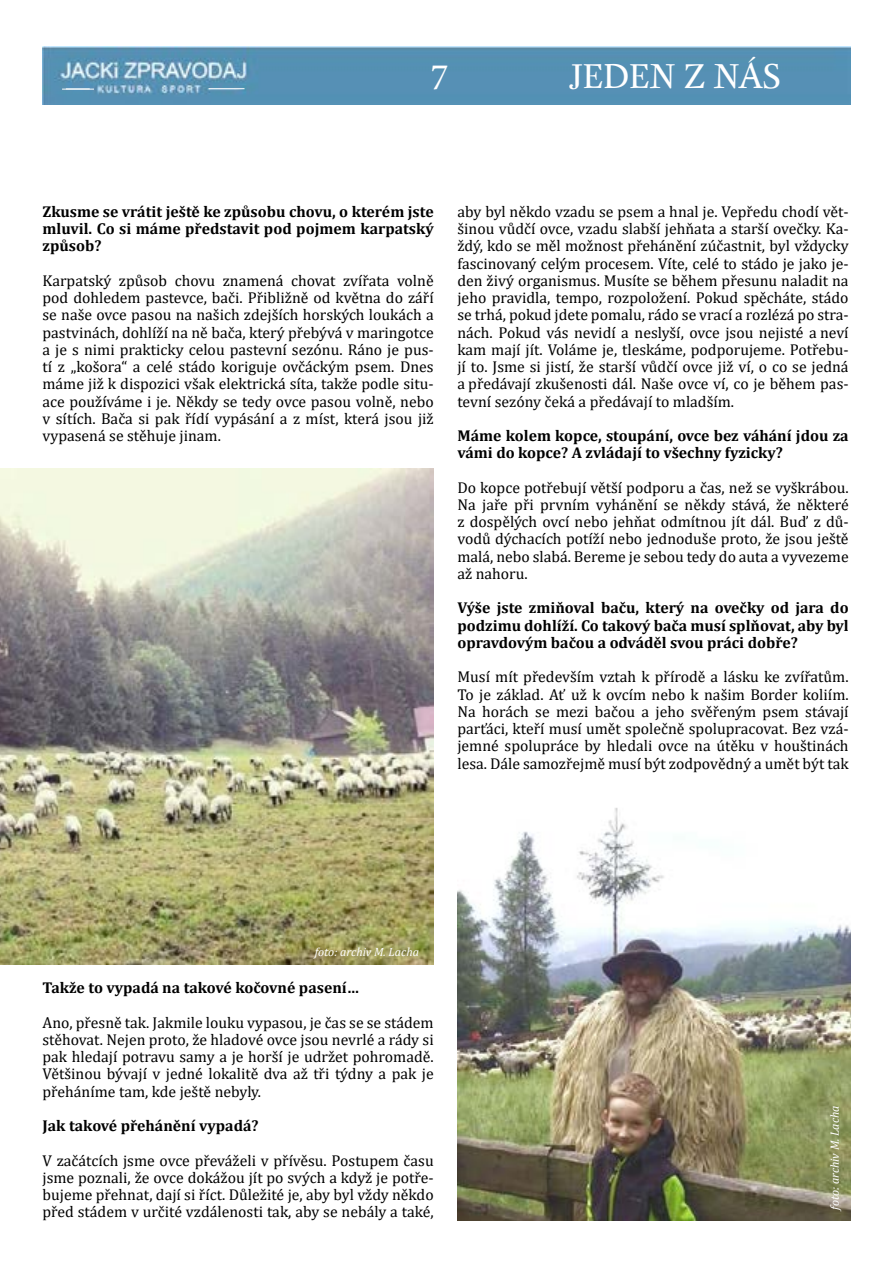
<style>
.page{position:relative;width:893px;height:1263px;background:#fff}
.page>*{position:absolute;margin:0;border:0;box-sizing:border-box;transform-origin:0 0}
.t1{font:37.5px "Minion Pro";color:#fff}
.t2{font:34.5px "Antique Ancienne";color:#fff}
.t3{font:15.75px/17.2px "Cambria";color:#000;text-align:justify}
.t4{font:700 15.75px/17.2px "Cambria";color:#000;text-align:justify}
.t5{font:italic 12px "Cambria";color:#fff}
</style>
<div class="page">
<img style="left:43px;top:47px;width:807px;height:58px">
<hr style="left:209px;top:88px;width:35px;height:1px;background:#fff">
<hr style="left:62px;top:89px;width:32px;height:1px;background:#fff">
<img style="left:0;top:469px;width:434px;height:495px">
<img style="left:457px;top:808px;width:393px;height:413px">
<h1 class="t1" style="left:431px;top:52px;width:19px">7</h1>
<h2 class="t2" style="left:571px;top:57px;width:212px">JEDEN Z NÁS</h2>
<p class="t4" style="left:43px;top:202px;width:393px">Zkusme se vrátit ještě ke způsobu chovu, o kterém jste mluvil. Co si máme představit pod pojmem karpatský způsob?</p>
<p class="t3" style="left:43px;top:272px;width:393px">Karpatský způsob chovu znamená chovat zvířata volně pod dohledem pastevce, bači. Přibližně od května do září se naše ovce pasou na našich zdejších horských loukách a pastvinách, dohlíží na ně bača, který přebývá v maringotce a je s nimi prakticky celou pastevní sezónu. Ráno je pus&shy;tí z „košora“ a celé stádo koriguje ovčáckým psem. Dnes máme již k dispozici však elektrická síta, takže podle situ&shy;ace používáme i je. Někdy se tedy ovce pasou volně, nebo v sítích. Bača si pak řídí vypásání a z míst, která jsou již vypasená se stěhuje jinam.</p>
<p class="t3" style="left:457px;top:203px;width:393px">aby byl někdo vzadu se psem a hnal je. Vepředu chodí vět&shy;šinou vůdčí ovce, vzadu slabší jehňata a starší ovečky. Ka&shy;ždý, kdo se měl možnost přehánění zúčastnit, byl vždycky fascinovaný celým procesem. Víte, celé to stádo je jako je&shy;den živý organismus. Musíte se během přesunu naladit na jeho pravidla, tempo, rozpoložení. Pokud spěcháte, stádo se trhá, pokud jdete pomalu, rádo se vrací a rozlézá po stra&shy;nách. Pokud vás nevidí a neslyší, ovce jsou nejisté a neví kam mají jít. Voláme je, tleskáme, podporujeme. Potřebu&shy;jí to. Jsme si jistí, že starší vůdčí ovce již ví, o co se jedná a předávají zkušenosti dál. Naše ovce ví, co je během pas&shy;tevní sezóny čeká a předávají to mladším.</p>
<p class="t4" style="left:457px;top:426px;width:393px">Máme kolem kopce, stoupání, ovce bez váhání jdou za vámi do kopce? A zvládají to všechny fyzicky?</p>
<p class="t3" style="left:457px;top:479px;width:393px">Do kopce potřebují větší podporu a čas, než se vyškrábou.<br>Na jaře při prvním vyhánění se někdy stává, že některé z dospělých ovcí nebo jehňat odmítnou jít dál. Buď z dů&shy;vodů dýchacích potíží nebo jednoduše proto, že jsou ještě malá, nebo slabá. Bereme je sebou tedy do auta a vyvezeme až nahoru.</p>
<p class="t4" style="left:457px;top:599px;width:393px">Výše jste zmiňoval baču, který na ovečky od jara do podzimu dohlíží. Co takový bača musí splňovat, aby byl opravdovým bačou a odváděl svou práci dobře?</p>
<p class="t3" style="left:457px;top:668px;width:393px">Musí mít především vztah k přírodě a lásku ke zvířatům.<br>To je základ. Ať už k ovcím nebo k našim Border koliím.<br>Na horách se mezi bačou a jeho svěřeným psem stávají parťáci, kteří musí umět společně spolupracovat. Bez vzá&shy;jemné spolupráce by hledali ovce na útěku v houštinách lesa. Dále samozřejmě musí být zodpovědný a umět být tak</p>
<p class="t5" style="left:315px;top:943px;width:106px">foto: archiv M. Lacha</p>
<p class="t4" style="left:43px;top:979px;width:318px">Takže to vypadá na takové kočovné pasení…</p>
<p class="t3" style="left:43px;top:1014px;width:393px">Ano, přesně tak. Jakmile louku vypasou, je čas se se stádem stěhovat. Nejen proto, že hladové ovce jsou nevrlé a rády si pak hledají potravu samy a je horší je udržet pohromadě.<br>Většinou bývají v jedné lokalitě dva až tři týdny a pak je přeháníme tam, kde ještě nebyly.</p>
<p class="t4" style="left:43px;top:1117px;width:218px">Jak takové přehánění vypadá?</p>
<p class="t3" style="left:43px;top:1151px;width:393px">V začátcích jsme ovce převáželi v přívěsu. Postupem času jsme poznali, že ovce dokážou jít po svých a když je potře&shy;bujeme přehnat, dají si říct. Důležité je, aby byl vždy někdo před stádem v určité vzdálenosti tak, aby se nebály a také,</p>
<p class="t5" style="left:826px;top:1210px;width:106px;rotate:-90deg">foto: archiv M. Lacha</p>
</div>
